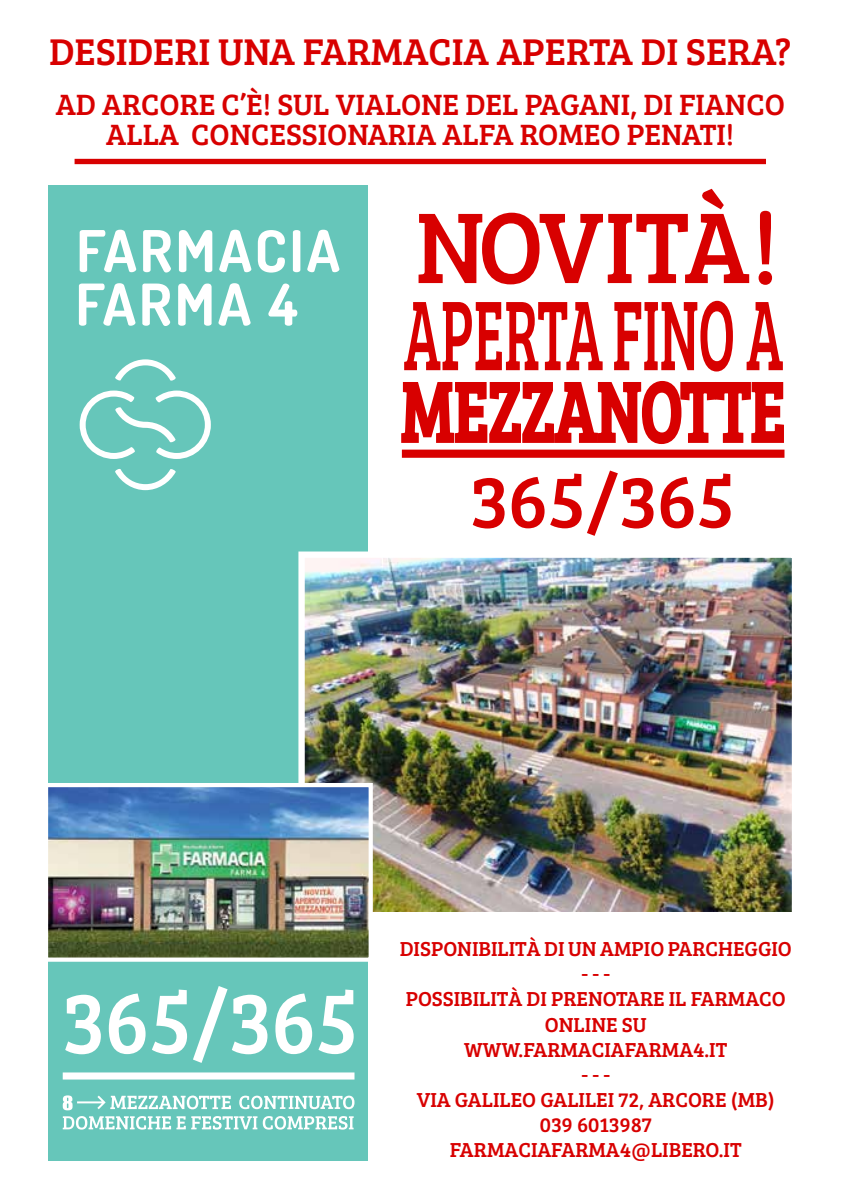
<style>
.page{position:relative;width:844px;height:1191px;background:#fff}
.page>*{position:absolute;margin:0;border:0;box-sizing:border-box;transform-origin:0 0}
.t1{font:38.5px "Bree Serif";color:#d80000}
.t2{font:30.28px/29.4px "Bree Serif";color:#d80000;text-align:center}
.t3{font:21px/25.2px "Bree Serif";color:#d80000;text-align:center}
</style>
<div class="page">
<div style="left:48px;top:185px;width:319px;height:975px;background:#66c6ba"></div>
<img style="left:305px;top:558px;width:486px;height:353px">
<div style="left:298px;top:551px;width:500px;height:367px;border:6px solid #fff"></div>
<svg style="left:80px;top:390px;width:131px;height:69px"></svg>
<svg style="left:115px;top:359px;width:61px;height:22px"></svg>
<svg style="left:115px;top:469px;width:61px;height:21px"></svg>
<svg style="left:80px;top:230px;width:56px;height:42px"></svg>
<svg style="left:143px;top:230px;width:28px;height:42px"></svg>
<svg style="left:179px;top:230px;width:33px;height:42px"></svg>
<svg style="left:219px;top:230px;width:32px;height:42px"></svg>
<svg style="left:258px;top:230px;width:27px;height:42px"></svg>
<svg style="left:293px;top:230px;width:7px;height:42px"></svg>
<svg style="left:307px;top:230px;width:32px;height:42px"></svg>
<svg style="left:79px;top:283px;width:56px;height:43px"></svg>
<svg style="left:142px;top:283px;width:28px;height:43px"></svg>
<svg style="left:178px;top:283px;width:33px;height:43px"></svg>
<svg style="left:218px;top:283px;width:32px;height:43px"></svg>
<svg style="left:268px;top:283px;width:29px;height:43px"></svg>
<svg style="left:614px;top:301px;width:118px;height:70px"></svg>
<svg style="left:746px;top:302px;width:36px;height:68px"></svg>
<svg style="left:400px;top:380px;width:385px;height:194px"></svg>
<div style="left:402px;top:449px;width:382px;height:9px;background:#d80000"></div>
<svg style="left:404px;top:302px;width:198px;height:68px"></svg>
<svg style="left:418px;top:189px;width:331px;height:95px"></svg>
<svg style="left:758px;top:211px;width:13px;height:74px"></svg>
<img style="left:49px;top:788px;width:319px;height:168px">
<div style="left:44px;top:783px;width:329px;height:178px;border:4px solid #fff"></div>
<div style="left:75px;top:159px;width:690px;height:5px;background:#d80000"></div>
<svg style="left:63px;top:1116px;width:194px;height:13px"></svg>
<svg style="left:263px;top:1116px;width:90px;height:13px"></svg>
<svg style="left:63px;top:1095px;width:168px;height:15px"></svg>
<svg style="left:239px;top:1095px;width:115px;height:14px"></svg>
<div style="left:63px;top:1072px;width:291px;height:7px;background:#fff"></div>
<svg style="left:65px;top:994px;width:36px;height:60px"></svg>
<svg style="left:109px;top:993px;width:36px;height:61px"></svg>
<svg style="left:152px;top:989px;width:35px;height:65px"></svg>
<svg style="left:193px;top:986px;width:74px;height:77px"></svg>
<svg style="left:275px;top:993px;width:37px;height:61px"></svg>
<svg style="left:318px;top:989px;width:35px;height:65px"></svg>
<h1 class="t1" style="left:49px;top:23px;width:743px">DESIDERI UNA FARMACIA APERTA DI SERA?</h1>
<h2 class="t2" style="left:56px;top:88px;width:730px">AD ARCORE C’È! SUL VIALONE DEL PAGANI, DI FIANCO<br>ALLA CONCESSIONARIA ALFA ROMEO PENATI!</h2>
<p class="t3" style="left:399px;top:935px;width:393px">DISPONIBILITÀ DI UN AMPIO PARCHEGGIO</p>
<p class="t3" style="left:405px;top:960px;width:381px">- - -<br>POSSIBILITÀ DI PRENOTARE IL FARMACO<br>ONLINE SU<br>WWW.FARMACIAFARMA4.IT</p>
<p class="t3" style="left:416px;top:1060px;width:359px">- - -<br>VIA GALILEO GALILEI 72, ARCORE (MB)<br>039 6013987<br>FARMACIAFARMA4@LIBERO.IT</p>
</div>
